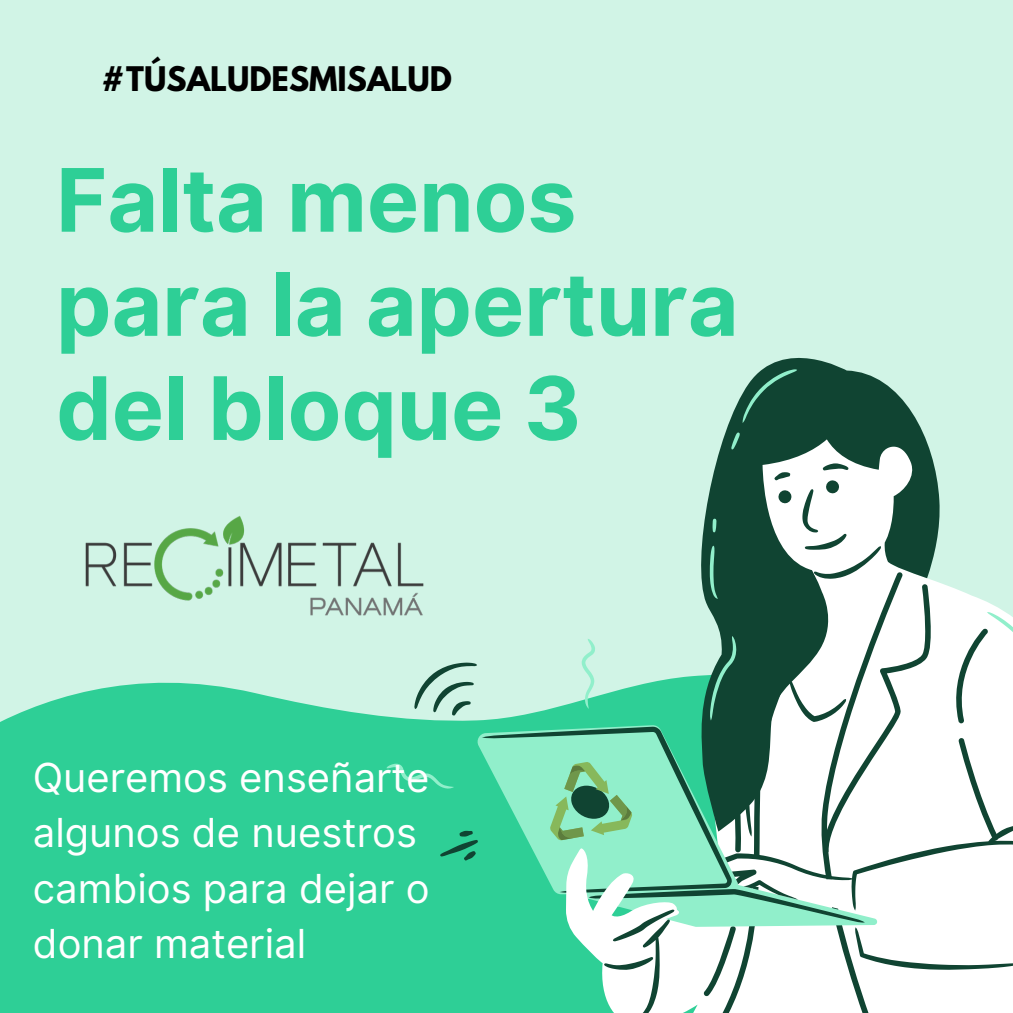
<style>
.page{position:relative;width:1013px;height:1013px;background:#fff}
.page>*{position:absolute;margin:0;border:0;box-sizing:border-box;transform-origin:0 0}
.t1{font:700 87.5px/104px "Inter";color:#2ecf96}
.t2{font:40px/55.2px "Inter";color:#fff}
.t3{font:700 30px "League Spartan";color:#000}
</style>
<div class="page">
<div style="left:0;top:0;width:1012px;height:1012px;background:#d1f4e6"></div>
<div style="left:0;top:682px;width:414px;height:330px;background:#2ecf96"></div>
<div style="left:414px;top:926px;width:68px;height:86px;background:#2ecf96"></div>
<svg style="left:386px;top:662px;width:96px;height:264px;fill:#2ecf96"></svg>
<svg style="left:482px;top:357px;width:530px;height:655px"></svg>
<img style="left:85px;top:515px;width:339px;height:101px">
<svg style="left:546px;top:759px;width:88px;height:82px;background:#7ac699"></svg>
<p class="t3" style="left:101px;top:64px;width:352px">#TÚSALUDESMISALUD</p>
<h1 class="t1" style="left:56px;top:148px;width:684px">Falta menos para la apertura del bloque 3</h1>
<p class="t2" style="left:33px;top:749px;width:398px">Queremos enseñarte algunos de nuestros cambios para dejar o donar material</p>
</div>
